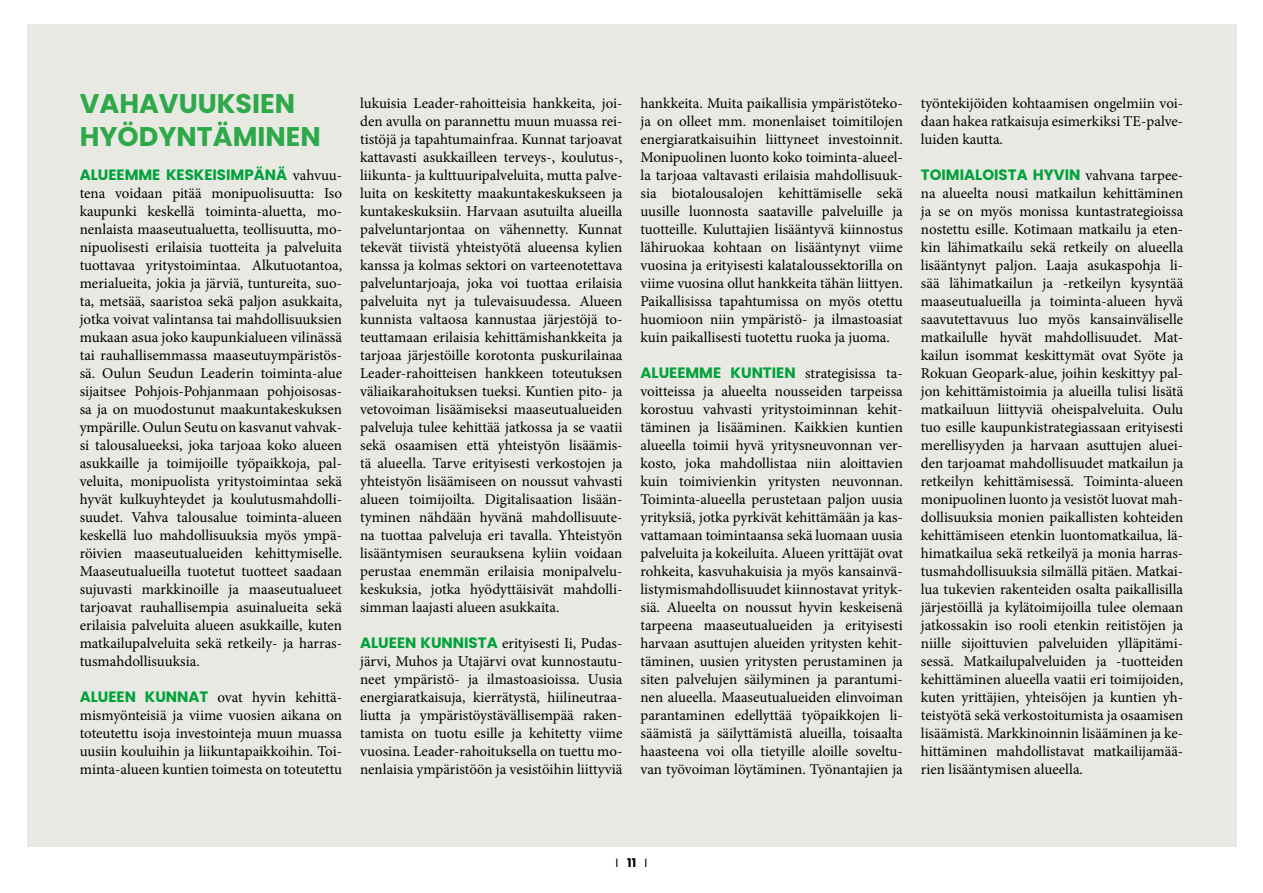
<style>
.page{position:relative;width:1263px;height:893px;background:#fff}
.page>*{position:absolute;margin:0;border:0;box-sizing:border-box;transform-origin:0 0}
.H3_otsikko{font:700 27px/32.4px "Poppins";color:#2da949}
.Leipis_alku{font:15px/18px "Minion Pro";color:#000;text-align:justify}
.t1{font:12px "Poppins";color:#000}
.s1{font-family:"Poppins";font-weight:700;color:#00a13a}
.s2{font-weight:700}
</style>
<div class="page">
<div style="left:27px;top:24px;width:1209px;height:822px;background:#e8e9e3"></div>
<h3 class="H3_otsikko" style="left:80px;top:88px;width:242px">VAHAVUUKSIEN<br>HYÖDYNTÄMINEN</h3>
<p class="Leipis_alku" style="left:80px;top:166px;width:264px"><span class="s1">ALUEEMME KESKEISIMPÄNÄ</span> vahvuu&shy;tena voidaan pitää monipuolisuutta: Iso kaupunki keskellä toiminta-aluetta, mo&shy;nenlaista maaseutualuetta, teollisuutta, mo&shy;nipuolisesti erilaisia tuotteita ja palveluita tuottavaa yritystoimintaa. Alkutuotantoa, merialueita, jokia ja järviä, tuntureita, suo&shy;ta, metsää, saaristoa sekä paljon asukkaita, jotka voivat valintansa tai mahdollisuuksien mukaan asua joko kaupunkialueen vilinässä tai rauhallisemmassa maaseutuympäristös&shy;sä. Oulun Seudun Leaderin toiminta-alue sijaitsee Pohjois-Pohjanmaan pohjoisosas&shy;sa ja on muodostunut maakuntakeskuksen ympärille. Oulun Seutu on kasvanut vahvak&shy;si talousalueeksi, joka tarjoaa koko alueen asukkaille ja toimijoille työpaikkoja, pal&shy;veluita, monipuolista yritystoimintaa sekä hyvät kulkuyhteydet ja koulutusmahdolli&shy;suudet. Vahva talousalue toiminta-alueen keskellä luo mahdollisuuksia myös ympä&shy;röivien maaseutualueiden kehittymiselle.<br>Maaseutualueilla tuotetut tuotteet saadaan sujuvasti markkinoille ja maaseutualueet tarjoavat rauhallisempia asuinalueita sekä erilaisia palveluita alueen asukkaille, kuten matkailupalveluita sekä retkeily- ja harras&shy;tusmahdollisuuksia.</p>
<p class="Leipis_alku" style="left:80px;top:688px;width:264px"><span class="s1">ALUEEN KUNNAT</span> ovat hyvin kehittä&shy;mismyönteisiä ja viime vuosien aikana on toteutettu isoja investointeja muun muassa uusiin kouluihin ja liikuntapaikkoihin. Toi&shy;minta-alueen kuntien toimesta on toteutettu</p>
<p class="Leipis_alku" style="left:360px;top:94px;width:264px">lukuisia Leader-rahoitteisia hankkeita, joi&shy;den avulla on parannettu muun muassa rei&shy;tistöjä ja tapahtumainfraa. Kunnat tarjoavat kattavasti asukkailleen terveys-, koulutus-, liikunta- ja kulttuuripalveluita, mutta palve&shy;luita on keskitetty maakuntakeskukseen ja kuntakeskuksiin. Harvaan asutuilta alueilla palveluntarjontaa on vähennetty. Kunnat tekevät tiivistä yhteistyötä alueensa kylien kanssa ja kolmas sektori on varteenotettava palveluntarjoaja, joka voi tuottaa erilaisia palveluita nyt ja tulevaisuudessa. Alueen kunnista valtaosa kannustaa järjestöjä to&shy;teuttamaan erilaisia kehittämishankkeita ja tarjoaa järjestöille korotonta puskurilainaa Leader-rahoitteisen hankkeen toteutuksen väliaikarahoituksen tueksi. Kuntien pito- ja vetovoiman lisäämiseksi maaseutualueiden palveluja tulee kehittää jatkossa ja se vaatii sekä osaamisen että yhteistyön lisäämis&shy;tä alueella. Tarve erityisesti verkostojen ja yhteistyön lisäämiseen on noussut vahvasti alueen toimijoilta. Digitalisaation lisään&shy;tyminen nähdään hyvänä mahdollisuute&shy;na tuottaa palveluja eri tavalla. Yhteistyön lisääntymisen seurauksena kyliin voidaan perustaa enemmän erilaisia monipalvelu&shy;keskuksia, jotka hyödyttäisivät mahdolli&shy;simman laajasti alueen asukkaita.</p>
<p class="Leipis_alku" style="left:360px;top:634px;width:264px"><span class="s1">ALUEEN KUNNISTA</span> erityisesti Ii, Pudas&shy;järvi, Muhos ja Utajärvi ovat kunnostautu&shy;neet ympäristö- ja ilmastoasioissa. Uusia energiaratkaisuja, kierrätystä, hiilineutraa&shy;liutta ja ympäristöystävällisempää raken&shy;tamista on tuotu esille ja kehitetty viime vuosina. Leader-rahoituksella on tuettu mo&shy;nenlaisia ympäristöön ja vesistöihin liittyviä</p>
<p class="Leipis_alku" style="left:640px;top:94px;width:264px">hankkeita. Muita paikallisia ympäristöteko&shy;ja on olleet mm. monenlaiset toimitilojen energiaratkaisuihin liittyneet investoinnit.<br>Monipuolinen luonto koko toiminta-alueel&shy;la tarjoaa valtavasti erilaisia mahdollisuuk&shy;sia biotalousalojen kehittämiselle sekä uusille luonnosta saataville palveluille ja tuotteille. Kuluttajien lisääntyvä kiinnostus lähiruokaa kohtaan on lisääntynyt viime vuosina ja erityisesti kalataloussektorilla on viime vuosina ollut hankkeita tähän liittyen.<br>Paikallisissa tapahtumissa on myös otettu huomioon niin ympäristö- ja ilmastoasiat kuin paikallisesti tuotettu ruoka ja juoma.</p>
<p class="Leipis_alku" style="left:640px;top:364px;width:264px"><span class="s1">ALUEEMME KUNTIEN</span> strategisissa ta&shy;voitteissa ja alueelta nousseiden tarpeissa korostuu vahvasti yritystoiminnan kehit&shy;täminen ja lisääminen. Kaikkien kuntien alueella toimii hyvä yritysneuvonnan ver&shy;kosto, joka mahdollistaa niin aloittavien kuin toimivienkin yritysten neuvonnan.<br>Toiminta-alueella perustetaan paljon uusia yrityksiä, jotka pyrkivät kehittämään ja kas&shy;vattamaan toimintaansa sekä luomaan uusia palveluita ja kokeiluita. Alueen yrittäjät ovat rohkeita, kasvuhakuisia ja myös kansainvä&shy;listymismahdollisuudet kiinnostavat yrityk&shy;siä. Alueelta on noussut hyvin keskeisenä tarpeena maaseutualueiden ja erityisesti harvaan asuttujen alueiden yritysten kehit&shy;täminen, uusien yritysten perustaminen ja siten palvelujen säilyminen ja parantumi&shy;nen alueella. Maaseutualueiden elinvoiman parantaminen edellyttää työpaikkojen li&shy;säämistä ja säilyttämistä alueilla, toisaalta haasteena voi olla tietyille aloille soveltu&shy;van työvoiman löytäminen. Työnantajien ja</p>
<p class="Leipis_alku" style="left:921px;top:94px;width:264px">työntekijöiden kohtaamisen ongelmiin voi&shy;daan hakea ratkaisuja esimerkiksi TE-palve&shy;luiden kautta.</p>
<p class="Leipis_alku" style="left:921px;top:166px;width:264px"><span class="s1">TOIMIALOISTA HYVIN</span> vahvana tarpee&shy;na alueelta nousi matkailun kehittäminen ja se on myös monissa kuntastrategioissa nostettu esille. Kotimaan matkailu ja eten&shy;kin lähimatkailu sekä retkeily on alueella lisääntynyt paljon. Laaja asukaspohja li&shy;sää lähimatkailun ja -retkeilyn kysyntää maaseutualueilla ja toiminta-alueen hyvä saavutettavuus luo myös kansainväliselle matkailulle hyvät mahdollisuudet. Mat&shy;kailun isommat keskittymät ovat Syöte ja Rokuan Geopark-alue, joihin keskittyy pal&shy;jon kehittämistoimia ja alueilla tulisi lisätä matkailuun liittyviä oheispalveluita. Oulu tuo esille kaupunkistrategiassaan erityisesti merellisyyden ja harvaan asuttujen aluei&shy;den tarjoamat mahdollisuudet matkailun ja retkeilyn kehittämisessä. Toiminta-alueen monipuolinen luonto ja vesistöt luovat mah&shy;dollisuuksia monien paikallisten kohteiden kehittämiseen etenkin luontomatkailua, lä&shy;himatkailua sekä retkeilyä ja monia harras&shy;tusmahdollisuuksia silmällä pitäen. Matkai&shy;lua tukevien rakenteiden osalta paikallisilla järjestöillä ja kylätoimijoilla tulee olemaan jatkossakin iso rooli etenkin reitistöjen ja niille sijoittuvien palveluiden ylläpitämi&shy;sessä. Matkailupalveluiden ja -tuotteiden kehittäminen alueella vaatii eri toimijoiden, kuten yrittäjien, yhteisöjen ja kuntien yh&shy;teistyötä sekä verkostoitumista ja osaamisen lisäämistä. Markkinoinnin lisääminen ja ke&shy;hittäminen mahdollistavat matkailijamää&shy;rien lisääntymisen alueella.</p>
<p class="t1" style="left:615px;top:856px;width:34px">I <span class="s2">11</span> I</p>
</div>
